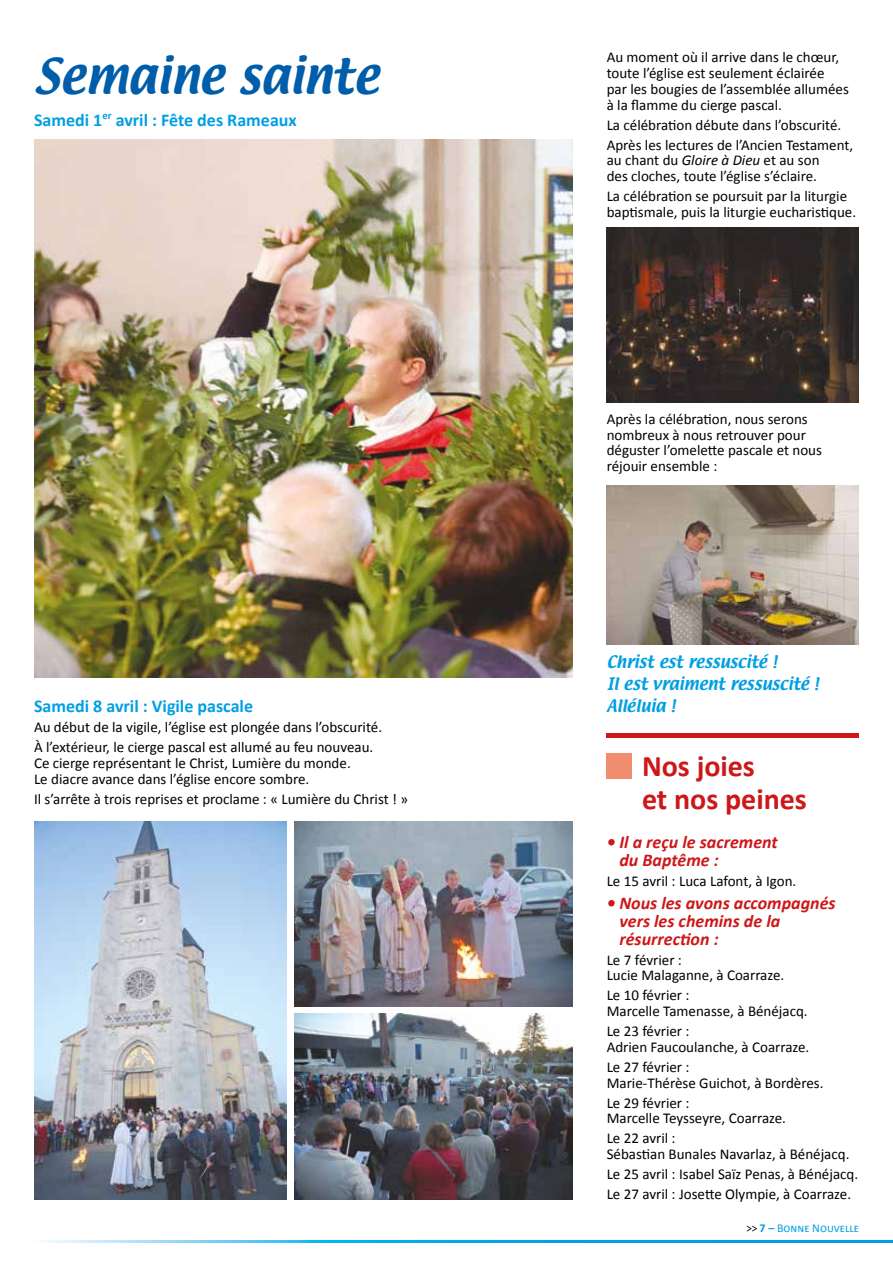
<style>
.page{position:relative;width:893px;height:1263px;background:#fff}
.page>*{position:absolute;margin:0;border:0;box-sizing:border-box;transform-origin:0 0}
.t1{font:42.9px "Textile";color:#005da9}
.t2{font:700 30px/33px "Calibri";color:#cd1719}
.t3{font:italic 700 18px/18px "Calibri";color:#cd1719}
.t4{font:700 18px "Calibri";color:#009fe3}
.t5{font:15px/15.8px "Calibri";color:#000}
.t6{font:15px/22.2px "Textile";color:#009fe3}
.t7{font:12px "Calibri";color:#009fe3}
.s1{font-style:italic}
.s2{color:#000}
.s3{font-weight:700}
</style>
<div class="page">
<svg style="left:45px;top:1240px;width:848px;height:2px;background:#2db5eb"></svg>
<div style="left:607px;top:753px;width:25px;height:25px;background:#f18d6e"></div>
<hr style="left:607px;top:734px;width:252px;height:4px;background:#cd1719">
<img style="left:607px;top:486px;width:252px;height:158px">
<img style="left:34px;top:140px;width:539px;height:537px">
<img style="left:34px;top:821px;width:252px;height:378px">
<img style="left:295px;top:821px;width:278px;height:186px">
<img style="left:295px;top:1014px;width:278px;height:185px">
<img style="left:607px;top:228px;width:252px;height:175px">
<h1 class="t1" style="left:34px;top:46px;width:346px">Semaine sainte</h1>
<p class="t4" style="left:34px;top:109px;width:264px">Samedi 1<sup>er</sup> avril : Fête des Rameaux</p>
<p class="t4" style="left:34px;top:695px;width:221px">Samedi 8 avril : Vigile pascale</p>
<p class="t5" style="left:34px;top:717px;width:350px;line-height:20px">Au début de la vigile, l’église est plongée dans l’obscurité.<br>À l’extérieur, le cierge pascal est allumé au feu nouveau.</p>
<p class="t5" style="left:34px;top:755px;width:318px">Ce cierge représentant le Christ, Lumière du monde.<br>Le diacre avance dans l’église encore sombre.</p>
<p class="t5" style="left:34px;top:790px;width:376px">Il s’arrête à trois reprises et proclame : « Lumière du Christ ! »</p>
<p class="t5" style="left:607px;top:49px;width:244px">Au moment où il arrive dans le chœur, toute l’église est seulement éclairée<br>par les bougies de l’assemblée allumées à la flamme du cierge pascal.</p>
<p class="t5" style="left:607px;top:114px;width:248px;line-height:20px">La célébration débute dans l’obscurité.<br>Après les lectures de l’Ancien Testament,</p>
<p class="t5" style="left:607px;top:152px;width:214px">au chant du <span class="s1">Gloire à Dieu</span> et au son des cloches, toute l’église s’éclaire.</p>
<p class="t5" style="left:607px;top:187px;width:251px">La célébration se poursuit par la liturgie baptismale, puis la liturgie eucharistique.</p>
<p class="t5" style="left:607px;top:410px;width:217px">Après la célébration, nous serons nombreux à nous retrouver pour déguster l’omelette pascale et nous réjouir ensemble :</p>
<p class="t6" style="left:607px;top:651px;width:214px">Christ est ressuscité !<br>Il est vraiment ressuscité !<br>Alléluia !</p>
<h2 class="t2" style="left:642px;top:748px;width:166px">Nos joies<br>et nos peines</h2>
<p class="t3" style="left:619px;top:832px;width:160px;text-indent:-13px">• Il a reçu le sacrement du Baptême :</p>
<p class="t5" style="left:607px;top:873px;width:191px">Le 15 avril : Luca Lafont, à Igon.</p>
<p class="t3" style="left:619px;top:893px;width:218px;text-indent:-13px">• Nous les avons accompagnés vers les chemins de la résurrection :</p>
<p class="t5" style="left:607px;top:951px;width:179px">Le 7 février :<br>Lucie Malaganne, à Coarraze.</p>
<p class="t5" style="left:607px;top:987px;width:203px">Le 10 février :<br>Marcelle Tamenasse, à Bénéjacq.</p>
<p class="t5" style="left:607px;top:1022px;width:204px">Le 23 février :<br>Adrien Faucoulanche, à Coarraze.</p>
<p class="t5" style="left:607px;top:1058px;width:218px">Le 27 février :<br>Marie-Thérèse Guichot, à Bordères.</p>
<p class="t5" style="left:607px;top:1094px;width:181px">Le 29 février :<br>Marcelle Teysseyre, Coarraze.</p>
<p class="t5" style="left:607px;top:1130px;width:244px">Le 22 avril :<br>Sébastian Bunales Navarlaz, à Bénéjacq.</p>
<p class="t5" style="left:607px;top:1163px;width:253px;line-height:20px">Le 25 avril : Isabel Saïz Penas, à Bénéjacq.<br>Le 27 avril : Josette Olympie, à Coarraze.</p>
<p class="t7" style="left:746px;top:1221px;width:114px"><span class="s2">&gt;&gt;</span> <span class="s3">7 –</span> Bonne Nouvelle</p>
</div>
